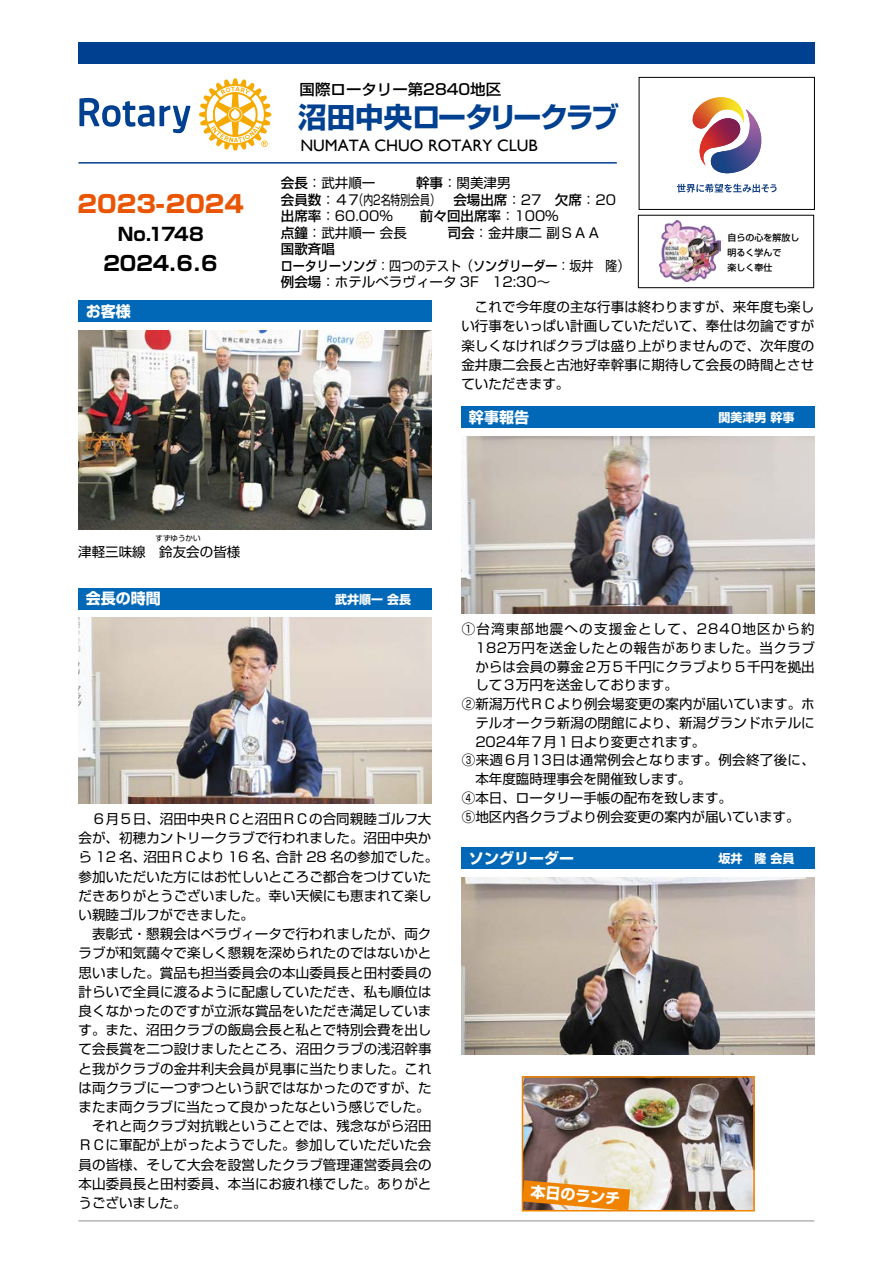
<style>
.page{position:relative;width:893px;height:1263px;background:#fff}
.page>*{position:absolute;margin:0;border:0;box-sizing:border-box;transform-origin:0 0}
.t1{font:700 28.5px "Shin Go Pro";letter-spacing:-.06em;color:#004090}
.t2{font:800 24px "Shin Go Pro";color:#ea5504}
.t3{font:700 20.25px "Shin Go Pro";color:#000}
.t4{font:700 18px "Shin Go Pro";letter-spacing:-.04em;color:#000}
.t5{font:16.5px "Gill Sans";color:#000}
.t6{font:700 15px "Shin Go Pro";color:#fff}
.t7{font:500 15px "Shin Go Pro";color:#000}
.t8{font:13.5px/19.2px "Shin Go Pro";letter-spacing:.005em;color:#000}
.t9{font:500 13.5px "Shin Go Pro";color:#000;scale:.89 1}
.t10{font:13.5px "Shin Go Pro";letter-spacing:.025em;color:#000}
.t11{font:13.5px "Shin Go Pro";letter-spacing:.085em;color:#000}
.t12{font:13.5px "Shin Go Pro";letter-spacing:.035em;color:#000}
.t13{font:500 13.5px "Shin Go Pro";color:#000}
.t14{font:13.5px "Shin Go Pro";letter-spacing:.005em;color:#000;scale:.73 1}
.t15{font:700 12px "Shin Go Pro";color:#fff}
.t16{font:500 9px/15px "Shin Go Pro";color:#000}
.t17{font:7.5px "Shin Go Pro";color:#000}
.s1{font-weight:500}
.s2{font-weight:400}
</style>
<div class="page">
<img style="left:525px;top:1079px;width:227px;height:129px">
<div style="left:522px;top:1076px;width:233px;height:135px;border:2px solid #f08300"></div>
<svg style="left:522px;top:1180px;width:108px;height:31px;background:#e39332"></svg>
<div style="left:78px;top:300px;width:354px;height:21px;background:#0068b7"></div>
<div style="left:78px;top:588px;width:354px;height:21px;background:#0068b7"></div>
<img style="left:78px;top:618px;width:354px;height:185px">
<div style="left:462px;top:406px;width:353px;height:22px;background:#0068b7"></div>
<img style="left:462px;top:436px;width:353px;height:177px">
<img style="left:78px;top:330px;width:353px;height:200px">
<div style="left:462px;top:847px;width:353px;height:22px;background:#0068b7"></div>
<img style="left:462px;top:877px;width:353px;height:178px">
<div style="left:638px;top:215px;width:176px;height:73px;border:1px solid #000"></div>
<div style="left:639px;top:77px;width:176px;height:133px;border:1px solid #000"></div>
<svg style="left:692px;top:97px;width:70px;height:76px"></svg>
<svg style="left:677px;top:184px;width:100px;height:9px"></svg>
<img style="left:659px;top:221px;width:61px;height:60px">
<div style="left:78px;top:42px;width:736px;height:22px;background:#004090"></div>
<svg style="left:79px;top:98px;width:112px;height:35px"></svg>
<svg style="left:199px;top:78px;width:72px;height:73px"></svg>
<hr style="left:78px;top:162px;width:539px;height:2px;background:#004090">
<hr style="left:78px;top:1220px;width:736px;height:1px;background:#b5b6b6">
<p class="t7" style="left:300px;top:77px;width:203px">国際ロータリー第2840地区</p>
<h1 class="t1" style="left:298px;top:95px;width:323px">沼田中央ロータリークラブ</h1>
<h2 class="t2" style="left:78px;top:185px;width:168px">2023-2024</h2>
<h3 class="t4" style="left:118px;top:219px;width:87px">No.1748</h3>
<h3 class="t3" style="left:103px;top:247px;width:116px">2024.6.6</h3>
<p class="t6" style="left:86px;top:299px;width:47px">お客様</p>
<p class="t5" style="left:300px;top:136px;width:239px">NUMATA CHUO ROTARY CLUB</p>
<p class="t8" style="left:453px;top:173px;width:164px;line-height:16.5px;text-indent:-172px"><span class="s1">会長</span>：武井順一　　　<span class="s1">幹事</span>：関美津男<br><span class="s1">会場出席</span>：27　<span class="s1">欠席</span>：20</p>
<p class="t13" style="left:281px;top:188px;width:81px">会員数<span class="s2">：４７</span></p>
<p class="t8" style="left:281px;top:205px;width:279px"><span class="s1">出席率</span>：60.00%　　<span class="s1">前々回出席率</span>：100%</p>
<p class="t8" style="left:281px;top:221px;width:321px"><span class="s1">点鐘</span>：武井順一会長　　　<span class="s1">司会</span>：金井康二副ＳＡＡ</p>
<p class="t13" style="left:281px;top:238px;width:56px">国歌斉唱</p>
<p class="t9" style="left:281px;top:254px;width:393px">ロータリーソング<span class="s2">：四つのテスト（</span>ソングリーダー<span class="s2">：坂井　隆(</span></p>
<p class="t8" style="left:492px;top:271px;width:60px">12:30~</p>
<p class="t14" style="left:354px;top:188px;width:120px">（内2名特別会員）</p>
<p class="t8" style="left:281px;top:271px;width:199px"><span class="s1">例会場</span>：ホテルべラヴィータ 3F</p>
<p class="t16" style="left:727px;top:229px;width:74px">自らの心を解放し明るく学んで<br>楽しく奉仕</p>
<p class="t8" style="left:461px;top:296px;width:355px;text-align:justify">　これで今年度の主な行事は終わりますが、来年度も楽しい行事をいっぱい計画していただいて、奉仕は勿論ですが楽しくなければクラブは盛り上がりませんので、次年度の金井康二会長と古池好幸幹事に期待して会長の時間とさせていただきます。</p>
<p class="t6" style="left:469px;top:405px;width:62px">幹事報告</p>
<p class="t15" style="left:718px;top:408px;width:78px">関美津男幹事</p>
<p class="t17" style="left:156px;top:532px;width:47px">すずゆうかい</p>
<p class="t8" style="left:78px;top:540px;width:164px">津軽三味線　鈴友会の皆様</p>
<p class="t6" style="left:86px;top:587px;width:77px">会長の時間</p>
<p class="t15" style="left:335px;top:590px;width:78px">武井順一会長</p>
<p class="t8" style="left:79px;top:807px;width:354px">　６月５日、沼田中央ＲＣと沼田ＲＣの合同親睦ゴルフ大</p>
<p class="t8" style="left:79px;top:827px;width:354px">会が、初穂カントリークラブで行われました。沼田中央か</p>
<p class="t8" style="left:276px;top:846px;width:164px">合計 28 名の参加でした。</p>
<p class="t8" style="left:79px;top:846px;width:355px">ら 12 名、<br>参加いただいた方にはお忙しいところご都合をつけていただきありがとうございました。幸い天候にも恵まれて楽しい親睦ゴルフができました。<br>　表彰式・懇親会はベラヴィータで行われましたが、両クラブが和気藹々で楽しく懇親を深められたのではないかと思いました。賞品も担当委員会の本山委員長と田村委員の計らいで全員に渡るように配慮していただき、私も順位は良くなかったのですが立派な賞品をいただき満足しています。また、沼田クラブの飯島会長と私とで特別会費を出して会長賞を二つ設けましたところ、沼田クラブの浅沼幹事と我がクラブの金井利夫会員が見事に当たりました。これは両クラブに一つずつという訳ではなかったのですが、たまたま両クラブに当たって良かったなという感じでした。　それと両クラブ対抗戦ということでは、残念ながら沼田<br>ＲＣに軍配が上がったようでした。参加していただいた会員の皆様、そして大会を設営したクラブ管理運営委員会の本山委員長と田村委員、本当にお疲れ様でした。ありがとうございました。</p>
<p class="t8" style="left:143px;top:846px;width:137px">沼田ＲＣより 16 名、</p>
<p class="t11" style="left:462px;top:618px;width:354px">①台湾東部地震への支援金として、2840地区から約</p>
<p class="t12" style="left:475px;top:637px;width:341px">182万円を送金したとの報告がありました。当クラブ</p>
<p class="t8" style="left:475px;top:655px;width:341px">からは会員の募金２万５千円にクラブより５千円を拠出</p>
<p class="t8" style="left:475px;top:674px;width:204px">して３万円を送金しております。</p>
<p class="t8" style="left:462px;top:693px;width:354px">②新潟万代ＲＣより例会場変更の案内が届いています。ホ</p>
<p class="t8" style="left:475px;top:712px;width:341px">テルオークラ新潟の閉館により、新潟グランドホテルに</p>
<p class="t8" style="left:475px;top:730px;width:232px">2024年７月１日より変更されます。</p>
<p class="t10" style="left:462px;top:749px;width:355px">③来週６月13日は通常例会となります。例会終了後に、</p>
<p class="t8" style="left:475px;top:768px;width:218px">本年度臨時理事会を開催致します。</p>
<p class="t8" style="left:462px;top:787px;width:272px">④本日、ロータリー手帳の配布を致します。</p>
<p class="t8" style="left:462px;top:805px;width:339px">⑤地区内各クラブより例会変更の案内が届いています。</p>
<p class="t6" style="left:469px;top:846px;width:107px">ソングリーダー</p>
<p class="t15" style="left:718px;top:849px;width:78px">坂井　隆会員</p>
<p class="t6" style="left:532px;top:1179px;width:92px;rotate:5deg">本日のランチ</p>
</div>
